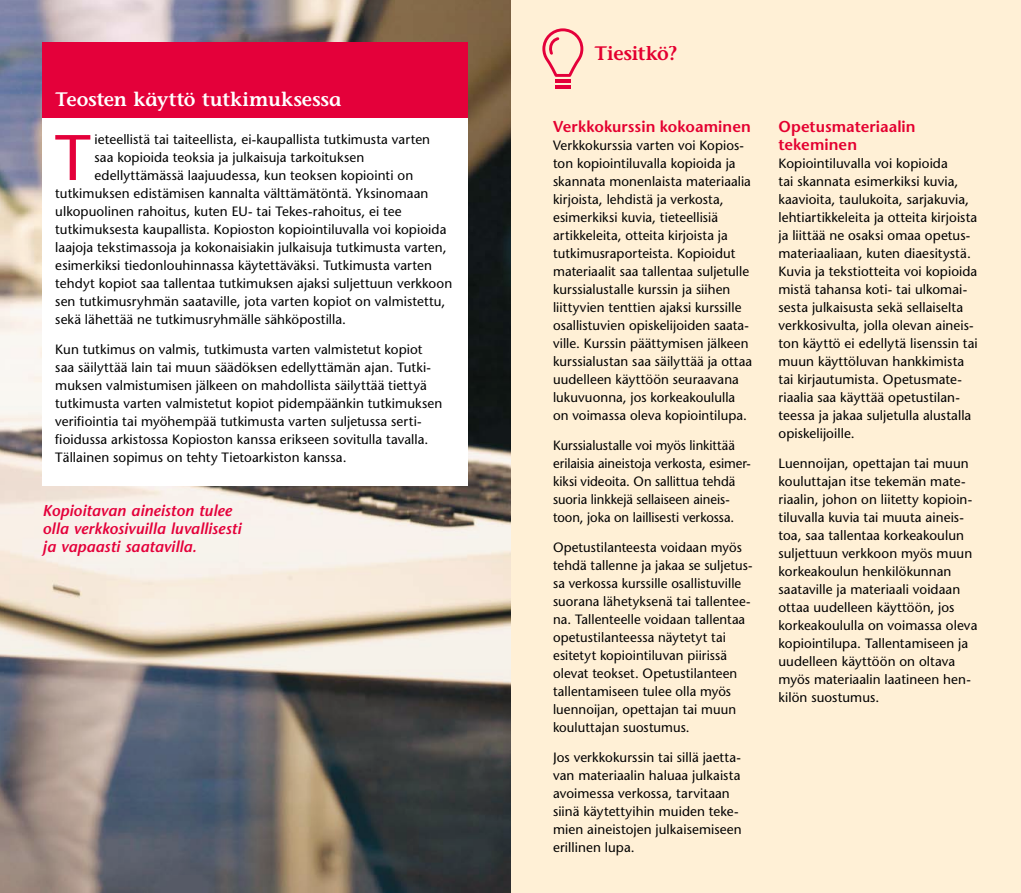
<style>
.page{position:relative;width:1021px;height:893px;background:#fff}
.page>*{position:absolute;margin:0;border:0;box-sizing:border-box;transform-origin:0 0}
.t1{font:64.2px "Stone Sans";color:#e4003a}
.t2{font:600 19.5px "Stone Informal Std";color:#fff}
.t3{font:600 19.5px "Stone Informal Std";letter-spacing:-.015em;color:#e4003a}
.t4{font:italic 600 15.75px/18px "Stone Sans";color:#e4003a}
.t5{font:600 15.75px/18px "Stone Sans";letter-spacing:.005em;color:#e4003a}
.t6{font:13.5px/18px "Stone Sans";letter-spacing:.005em;color:#000}
</style>
<div class="page">
<div style="left:510px;top:0;width:510px;height:893px;background:#fff0d6"></div>
<img style="left:0;top:0;width:510px;height:893px">
<div style="left:43px;top:43px;width:425px;height:443px;background:#fff"></div>
<div style="left:43px;top:43px;width:425px;height:75px;background:#e4003a"></div>
<svg style="left:542px;top:28px;width:42px;height:60px"></svg>
<h2 class="t2" style="left:55px;top:88px;width:287px">Teosten käyttö tutkimuksessa</h2>
<h1 class="t1" style="left:55px;top:119px;width:37px">T</h1>
<p class="t6" style="left:95px;top:130px;width:337px">ieteellistä tai taiteellista, ei-kaupallista tutkimusta varten</p>
<p class="t6" style="left:95px;top:148px;width:271px">saa kopioida teoksia ja julkaisuja tarkoituksen</p>
<p class="t6" style="left:95px;top:166px;width:320px">edellyttämässä laajuudessa, kun teoksen kopiointi on</p>
<p class="t6" style="left:55px;top:184px;width:374px">tutkimuksen edistämisen kannalta välttämätöntä. Yksinomaan</p>
<p class="t6" style="left:55px;top:202px;width:348px">ulkopuolinen rahoitus, kuten EU- tai Tekes-rahoitus, ei tee</p>
<p class="t6" style="left:55px;top:220px;width:392px">tutkimuksesta kaupallista. Kopioston kopiointiluvalla voi kopioida</p>
<p class="t6" style="left:55px;top:238px;width:393px">laajoja tekstimassoja ja kokonaisiakin julkaisuja tutkimusta varten,</p>
<p class="t6" style="left:55px;top:256px;width:378px">esimerkiksi tiedonlouhinnassa käytettäväksi. Tutkimusta varten</p>
<p class="t6" style="left:55px;top:274px;width:398px">tehdyt kopiot saa tallentaa tutkimuksen ajaksi suljettuun verkkoon</p>
<p class="t6" style="left:55px;top:292px;width:391px">sen tutkimusryhmän saataville, jota varten kopiot on valmistettu,</p>
<p class="t6" style="left:55px;top:310px;width:292px">sekä lähettää ne tutkimusryhmälle sähköpostilla.</p>
<p class="t6" style="left:55px;top:340px;width:388px">Kun tutkimus on valmis, tutkimusta varten valmistetut kopiot saa säilyttää lain tai muun säädöksen edellyttämän ajan. Tutki&shy;muksen valmistumisen jälkeen on mahdollista säilyttää tiettyä tutkimusta varten valmistetut kopiot pidempäänkin tutkimuksen verifiointia tai myöhempää tutkimusta varten suljetussa serti&shy;fioidussa arkistossa Kopioston kanssa erikseen sovitulla tavalla.<br>Tällainen sopimus on tehty Tietoarkiston kanssa.</p>
<p class="t4" style="left:43px;top:502px;width:200px">Kopioitavan aineiston tulee olla verkkosivuilla luvallisesti ja vapaasti saatavilla.</p>
<h2 class="t3" style="left:594px;top:42px;width:84px">Tiesitkö?</h2>
<p class="t5" style="left:553px;top:117px;width:199px">Verkkokurssin kokoaminen</p>
<p class="t6" style="left:553px;top:136px;width:201px">Verkkokurssia varten voi Kopios&shy;ton kopiointiluvalla kopioida ja skannata monenlaista materiaalia kirjoista, lehdistä ja verkosta, esimerkiksi kuvia, tieteellisiä artikkeleita, otteita kirjoista ja tutkimusraporteista. Kopioidut materiaalit saa tallentaa suljetulle kurssialustalle kurssin ja siihen liittyvien tenttien ajaksi kurssille osallistuvien opiskelijoiden saata&shy;ville. Kurssin päättymisen jälkeen kurssialustan saa säilyttää ja ottaa uudelleen käyttöön seuraavana lukuvuonna, jos korkeakoululla on voimassa oleva kopiointilupa.</p>
<p class="t6" style="left:553px;top:436px;width:199px">Kurssialustalle voi myös linkittää erilaisia aineistoja verkosta, esimer&shy;kiksi videoita. On sallittua tehdä suoria linkkejä sellaiseen aineis&shy;toon, joka on laillisesti verkossa.</p>
<p class="t6" style="left:553px;top:538px;width:201px">Opetustilanteesta voidaan myös tehdä tallenne ja jakaa se suljetus&shy;sa verkossa kurssille osallistuville suorana lähetyksenä tai tallentee&shy;na. Tallenteelle voidaan tallentaa opetustilanteessa näytetyt tai esitetyt kopiointiluvan piirissä olevat teokset. Opetustilanteen tallentamiseen tulee olla myös luennoijan, opettajan tai muun kouluttajan suostumus.</p>
<p class="t6" style="left:553px;top:748px;width:190px">Jos verkkokurssin tai sillä jaetta&shy;van materiaalin haluaa julkaista avoimessa verkossa, tarvitaan siinä käytettyihin muiden teke&shy;mien aineistojen julkaisemiseen erillinen lupa.</p>
<p class="t5" style="left:778px;top:117px;width:139px">Opetusmateriaalin tekeminen</p>
<p class="t6" style="left:778px;top:154px;width:201px">Kopiointiluvalla voi kopioida<br>tai skannata esimerkiksi kuvia, kaavioita, taulukoita, sarjakuvia, lehtiartikkeleita ja otteita kirjoista ja liittää ne osaksi omaa opetus&shy;materiaaliaan, kuten diaesitystä.<br>Kuvia ja tekstiotteita voi kopioida mistä tahansa koti- tai ulkomai&shy;sesta julkaisusta sekä sellaiselta verkkosivulta, jolla olevan aineis&shy;ton käyttö ei edellytä lisenssin tai muun käyttöluvan hankkimista tai kirjautumista. Opetusmate&shy;riaalia saa käyttää opetustilan&shy;teessa ja jakaa suljetulla alustalla opiskelijoille.</p>
<p class="t6" style="left:778px;top:454px;width:200px">Luennoijan, opettajan tai muun kouluttajan itse tekemän mate&shy;riaalin, johon on liitetty kopioin&shy;tiluvalla kuvia tai muuta aineis&shy;toa, saa tallentaa korkeakoulun suljettuun verkkoon myös muun korkeakoulun henkilökunnan saataville ja materiaali voidaan ottaa uudelleen käyttöön, jos korkeakoululla on voimassa oleva kopiointilupa. Tallentamiseen ja uudelleen käyttöön on oltava myös materiaalin laatineen hen&shy;kilön suostumus.</p>
</div>
